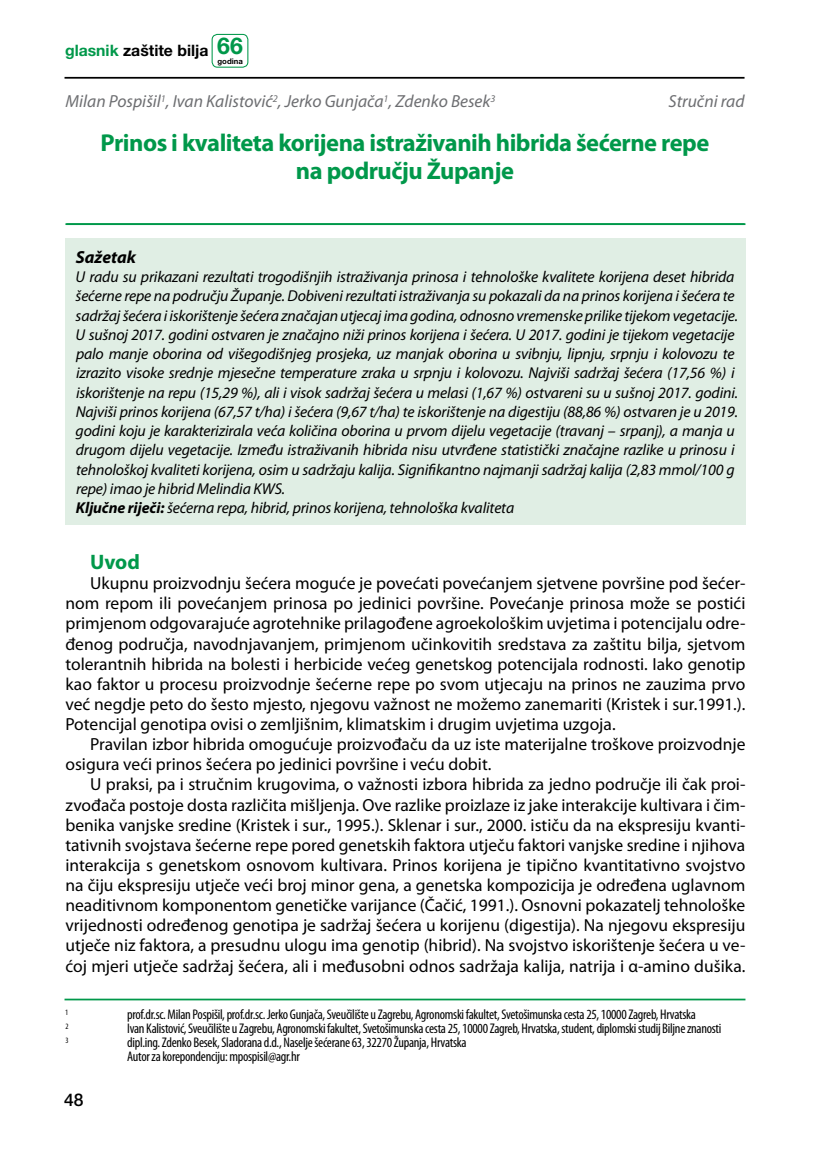
<style>
.page{position:relative;width:819px;height:1166px;background:#fff}
.page>*{position:absolute;margin:0;border:0;box-sizing:border-box;transform-origin:0 0}
.t1{font:700 24.5px/27.7px "Myriad Pro";letter-spacing:-.02em;color:#00984a;text-align:center}
.t2{font:700 21px "Myriad Pro";color:#00984a}
.t3{font:17.5px/20.1px "Myriad Pro";color:#000;text-align:justify}
.t4{font:italic 17.5px "Myriad Pro";color:#6d6e71}
.t5{font:italic 700 17.5px "Myriad Pro";color:#000}
.t6{font:500 17.5px "Helvetica Neue LT Pro";color:#000}
.t7{font:italic 15.75px/19.2px "Myriad Pro";letter-spacing:-.01em;color:#000}
.t8{font:700 15.75px "Helvetica Neue LT Pro";color:#000}
.t9{font:condensed 14px/14px "Myriad Pro";letter-spacing:-.02em;color:#000}
.t10{font:condensed 8.22px "Myriad Pro";color:#000}
.t11{font:700 7.7px "Helvetica Neue LT Pro";color:#000}
.s1{color:#00984a}
.s2{font-size:23.1px;color:#00984a}
.s3{font-weight:700}
</style>
<div class="page">
<hr style="left:64px;top:77px;width:680px;height:2px;background:#000">
<hr style="left:65px;top:223px;width:679px;height:2px;background:#00984a">
<div style="left:211px;top:34px;width:37px;height:34px;border:1px solid #00984a;border-radius:5px"></div>
<hr style="left:66px;top:223px;width:679px;height:2px;background:#00984a">
<div style="left:65px;top:238px;width:680px;height:287px;background:#e0eee4"></div>
<hr style="left:64px;top:998px;width:681px;height:2px;background:#00984a">
<p class="t8" style="left:65px;top:41px;width:179px"><span class="s1">glasnik</span> zaštite bilja <span class="s2">66</span></p>
<p class="t11" style="left:217px;top:56px;width:27px">godina</p>
<p class="t4" style="left:65px;top:91px;width:431px">Milan Pospišil<sup>1</sup>, Ivan Kalistović<sup>2</sup>, Jerko Gunjača<sup>1</sup>, Zdenko Besek<sup>3</sup></p>
<p class="t4" style="left:668px;top:91px;width:77px">Stručni rad</p>
<h1 class="t1" style="left:101px;top:128px;width:610px">Prinos i kvaliteta korijena istraživanih hibrida šećerne repe na području Županje</h1>
<p class="t5" style="left:76px;top:246px;width:62px">Sažetak</p>
<p class="t7" style="left:76px;top:267px;width:664px">U radu su prikazani rezultati trogodišnjih istraživanja prinosa i tehnološke kvalitete korijena deset hibrida šećerne repe na području Županje. Dobiveni rezultati istraživanja su pokazali da na prinos korijena i šećera te sadržaj šećera i iskorištenje šećera značajan utjecaj ima godina, odnosno vremenske prilike tijekom vegetacije.<br>U sušnoj 2017. godini ostvaren je značajno niži prinos korijena i šećera. U 2017. godini je tijekom vegetacije palo manje oborina od višegodišnjeg prosjeka, uz manjak oborina u svibnju, lipnju, srpnju i kolovozu te izrazito visoke srednje mjesečne temperature zraka u srpnju i kolovozu. Najviši sadržaj šećera (17,56 %) i iskorištenje na repu (15,29 %), ali i visok sadržaj šećera u melasi (1,67 %) ostvareni su u sušnoj 2017. godini.<br>Najviši prinos korijena (67,57 t/ha) i šećera (9,67 t/ha) te iskorištenje na digestiju (88,86 %) ostvaren je u 2019. godini koju je karakterizirala veća količina oborina u prvom dijelu vegetacije (travanj – srpanj), a manja u drugom dijelu vegetacije. Između istraživanih hibrida nisu utvrđene statistički značajne razlike u prinosu i tehnološkoj kvaliteti korijena, osim u sadržaju kalija. Signifikantno najmanji sadržaj kalija (2,83 mmol/100 g repe) imao je hibrid Melindia KWS.<br><span class="s3">Ključne riječi:</span> šećerna repa, hibrid, prinos korijena, tehnološka kvaliteta</p>
<p class="t2" style="left:90px;top:548px;width:51px">Uvod</p>
<p class="t3" style="left:65px;top:573px;width:681px;text-indent:25px">Ukupnu proizvodnju šećera moguće je povećati povećanjem sjetvene površine pod šećer&shy;nom repom ili povećanjem prinosa po jedinici površine. Povećanje prinosa može se postići primjenom odgovarajuće agrotehnike prilagođene agroekološkim uvjetima i potencijalu odre&shy;đenog područja, navodnjavanjem, primjenom učinkovitih sredstava za zaštitu bilja, sjetvom tolerantnih hibrida na bolesti i herbicide većeg genetskog potencijala rodnosti. Iako genotip kao faktor u procesu proizvodnje šećerne repe po svom utjecaju na prinos ne zauzima prvo već negdje peto do šesto mjesto, njegovu važnost ne možemo zanemariti (Kristek i sur.1991.).<br>Potencijal genotipa ovisi o zemljišnim, klimatskim i drugim uvjetima uzgoja.</p>
<p class="t3" style="left:65px;top:734px;width:681px;text-indent:25px">Pravilan izbor hibrida omogućuje proizvođaču da uz iste materijalne troškove proizvodnje osigura veći prinos šećera po jedinici površine i veću dobit.</p>
<p class="t3" style="left:65px;top:774px;width:681px;text-indent:25px">U praksi, pa i stručnim krugovima, o važnosti izbora hibrida za jedno područje ili čak proi&shy;zvođača postoje dosta različita mišljenja. Ove razlike proizlaze iz jake interakcije kultivara i čim&shy;benika vanjske sredine (Kristek i sur., 1995.). Sklenar i sur., 2000. ističu da na ekspresiju kvanti&shy;tativnih svojstava šećerne repe pored genetskih faktora utječu faktori vanjske sredine i njihova interakcija s genetskom osnovom kultivara. Prinos korijena je tipično kvantitativno svojstvo na čiju ekspresiju utječe veći broj minor gena, a genetska kompozicija je određena uglavnom neaditivnom komponentom genetičke varijance (Čačić, 1991.). Osnovni pokazatelj tehnološke vrijednosti određenog genotipa je sadržaj šećera u korijenu (digestija). Na njegovu ekspresiju utječe niz faktora, a presudnu ulogu ima genotip (hibrid). Na svojstvo iskorištenje šećera u ve&shy;ćoj mjeri utječe sadržaj šećera, ali i međusobni odnos sadržaja kalija, natrija i α-amino dušika.</p>
<p class="t10" style="left:65px;top:1007px;width:5px">1</p>
<p class="t9" style="left:127px;top:1007px;width:570px">prof.dr.sc. Milan Pospišil, prof.dr.sc. Jerko Gunjača, Sveučilište u Zagrebu, Agronomski fakultet, Svetošimunska cesta 25, 10000 Zagreb, Hrvatska</p>
<p class="t10" style="left:65px;top:1021px;width:5px">2</p>
<p class="t9" style="left:127px;top:1021px;width:595px">Ivan Kalistović, Sveučilište u Zagrebu, Agronomski fakultet, Svetošimunska cesta 25, 10000 Zagreb, Hrvatska, student, diplomski studij Biljne znanosti</p>
<p class="t10" style="left:65px;top:1035px;width:5px">3</p>
<p class="t9" style="left:127px;top:1035px;width:341px">dipl.ing. Zdenko Besek, Sladorana d.d., Naselje šećerane 63, 32270 Županja, Hrvatska<br>Autor za korepondenciju: mpospisil@agr.hr</p>
<p class="t6" style="left:64px;top:1090px;width:21px">48</p>
</div>
